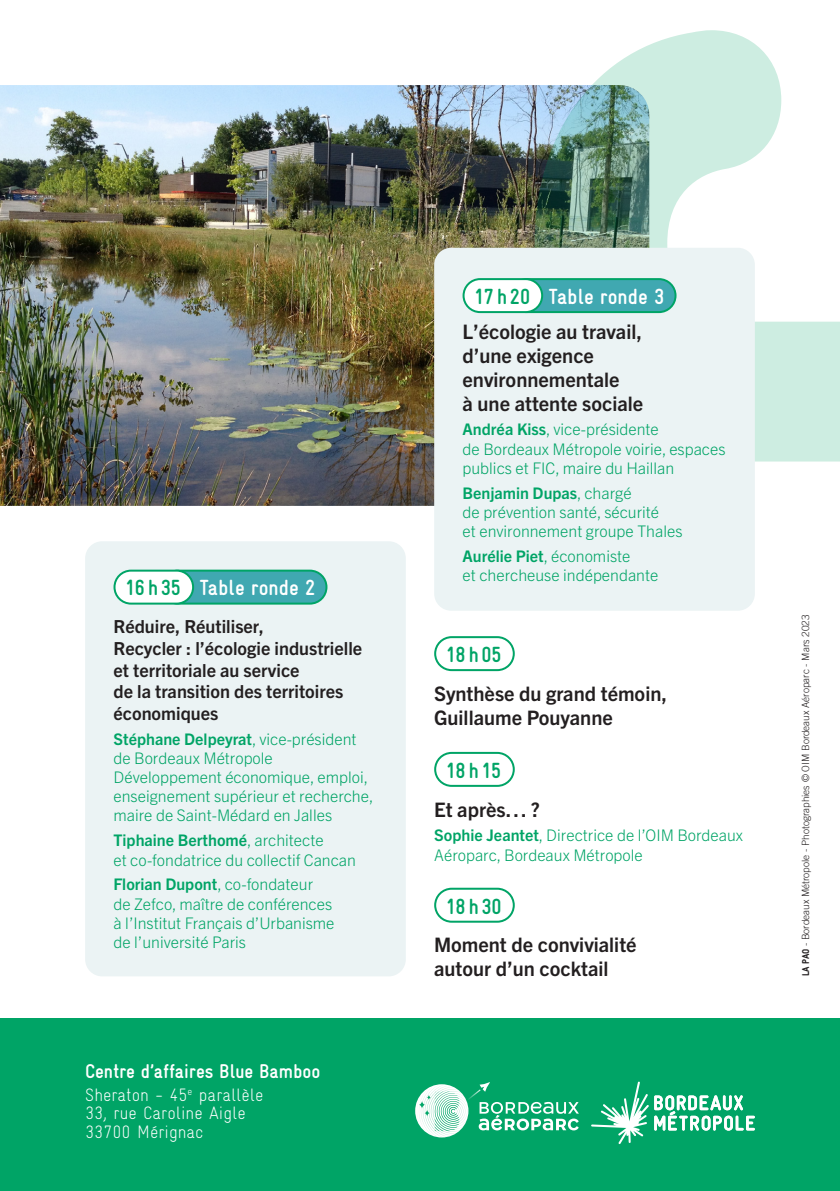
<style>
.page{position:relative;width:840px;height:1191px;background:#fff}
.page>*{position:absolute;margin:0;border:0;box-sizing:border-box;transform-origin:0 0}
.Heure{font:700 22px "Gravur Condensed Pro";letter-spacing:.06em;color:#00a466}
.Heure-2{font:700 22px "Gravur Condensed Pro";color:#fff}
.Intitulé_dans_progra{font:700 20px/24px "Trade Gothic Next LT Pro";color:#231f20}
.Heure-3{font:700 20px "Gravur Condensed Pro";color:#fff}
.Heure-4{font:700 18px/21.6px "Trade Gothic Next LT Pro";color:#231f20}
.Heure-5{font:300 18px/18px "Gravur Condensed Pro";color:#fff}
.INtervenants{font:300 16px/19.2px "Trade Gothic Next LT Pro";color:#00a466}
.t1{font:300 10px "Trade Gothic";color:#231f20}
.s1{font-weight:700}
.s2{font-family:"Gravur Condensed Pro";font-weight:900}
</style>
<div class="page">
<img style="left:0;top:85px;width:534px;height:421px">
<svg style="left:534px;top:30px;width:305px;height:431px"></svg>
<div style="left:85px;top:541px;width:320px;height:435px;background:#ebf3f4;border-radius:17px"></div>
<div style="left:161px;top:570px;width:165px;height:33px;background:#40a8b1;border-radius:16px"></div>
<div style="left:160px;top:569px;width:167px;height:35px;border:2px solid #00a466;border-radius:16px"></div>
<div style="left:114px;top:570px;width:79px;height:33px;background:#fff;border-radius:16px"></div>
<div style="left:113px;top:569px;width:81px;height:35px;border:2px solid #00a466;border-radius:16px"></div>
<div style="left:434px;top:636px;width:80px;height:35px;border:2px solid #00a466;border-radius:16px"></div>
<div style="left:434px;top:752px;width:80px;height:35px;border:2px solid #00a466;border-radius:16px"></div>
<div style="left:434px;top:887px;width:80px;height:35px;border:2px solid #00a466;border-radius:16px"></div>
<div style="left:0;top:1018px;width:839px;height:173px;background:#00a466"></div>
<svg style="left:415px;top:1082px;width:163px;height:55px"></svg>
<svg style="left:591px;top:1081px;width:163px;height:63px"></svg>
<div style="left:434px;top:248px;width:320px;height:363px;background:#ebf3f4;border-radius:17px"></div>
<div style="left:510px;top:279px;width:165px;height:33px;background:#40a8b1;border-radius:16px"></div>
<div style="left:509px;top:278px;width:167px;height:35px;border:2px solid #00a466;border-radius:16px"></div>
<div style="left:463px;top:279px;width:79px;height:33px;background:#fff;border-radius:16px"></div>
<div style="left:462px;top:278px;width:81px;height:35px;border:2px solid #00a466;border-radius:16px"></div>
<p class="Heure" style="left:125px;top:576px;width:57px">16h35</p>
<p class="Heure-2" style="left:200px;top:576px;width:117px">Table ronde 2</p>
<p class="Heure-4" style="left:113px;top:615px;width:250px">Réduire, Réutiliser,<br>Recycler : l’écologie industrielle et territoriale au service<br>de la transition des territoires économiques</p>
<p class="INtervenants" style="left:113px;top:728px;width:261px"><span class="s1">Stéphane Delpeyrat</span>, vice-président de Bordeaux Métropole Développement économique, emploi, enseignement supérieur et recherche, maire de Saint-Médard en Jalles</p>
<p class="INtervenants" style="left:113px;top:830px;width:244px"><span class="s1">Tiphaine Berthomé</span>, architecte<br>et co-fondatrice du collectif Cancan</p>
<p class="INtervenants" style="left:113px;top:874px;width:222px"><span class="s1">Florian Dupont</span>, co-fondateur<br>de Zefco, maître de conférences à l’Institut Français d’Urbanisme de l’université Paris</p>
<p class="Heure-3" style="left:85px;top:1060px;width:237px">Centre d’affaires Blue Bamboo</p>
<p class="Heure-5" style="left:85px;top:1086px;width:180px">Sheraton - 45<sup>e</sup> parallèle<br>33, rue Caroline Aigle<br>33700 Mérignac</p>
<p class="Heure" style="left:474px;top:284px;width:57px">17h20</p>
<p class="Heure-2" style="left:548px;top:284px;width:117px">Table ronde 3</p>
<p class="Intitulé_dans_progra" style="left:462px;top:318px;width:182px">L’écologie au travail, d’une exigence environnementale<br>à une attente sociale</p>
<p class="INtervenants" style="left:462px;top:419px;width:264px"><span class="s1">Andréa Kiss</span>, vice-présidente<br>de Bordeaux Métropole voirie, espaces publics et FIC, maire du Haillan</p>
<p class="INtervenants" style="left:462px;top:482px;width:221px"><span class="s1">Benjamin Dupas</span>, chargé<br>de prévention santé, sécurité<br>et environnement groupe Thales</p>
<p class="INtervenants" style="left:462px;top:545px;width:197px"><span class="s1">Aurélie Piet</span>, économiste<br>et chercheuse indépendante</p>
<p class="Heure" style="left:445px;top:642px;width:57px">18h05</p>
<p class="Intitulé_dans_progra" style="left:434px;top:680px;width:234px">Synthèse du grand témoin,<br>Guillaume Pouyanne</p>
<p class="Heure" style="left:445px;top:758px;width:57px">18h15</p>
<p class="Intitulé_dans_progra" style="left:434px;top:796px;width:107px">Et après… ?</p>
<p class="INtervenants" style="left:434px;top:825px;width:310px"><span class="s1">Sophie Jeantet</span>, Directrice de l’OIM Bordeaux<br>Aéroparc, Bordeaux Métropole</p>
<p class="Heure" style="left:445px;top:894px;width:57px">18h30</p>
<p class="Intitulé_dans_progra" style="left:434px;top:931px;width:204px">Moment de convivialité autour d’un cocktail</p>
<p class="t1" style="left:799px;top:976px;width:363px;rotate:-90deg"><span class="s2">LA PAO</span> - Bordeaux Métropole - Photographies © OIM Bordeaux Aéroparc - Mars 2023</p>
</div>
